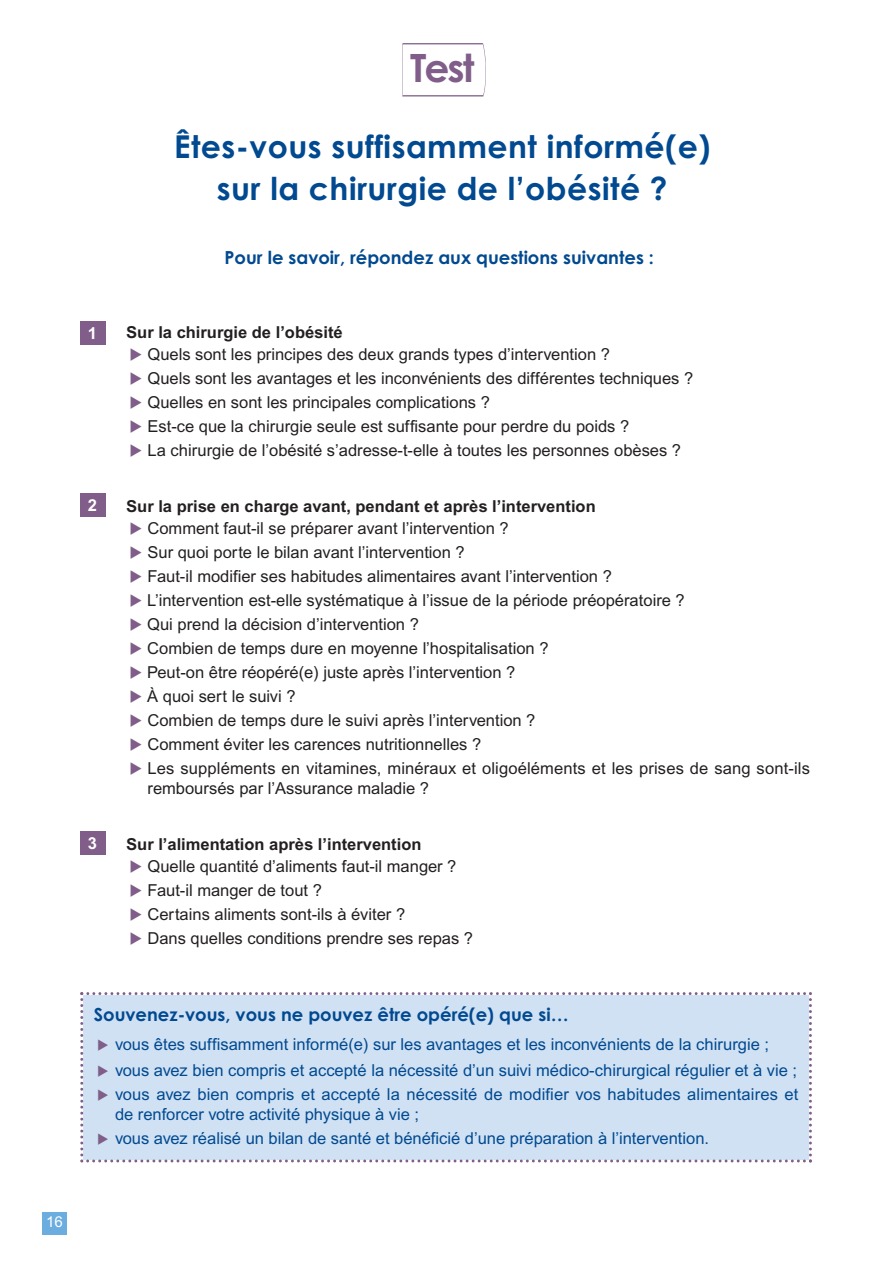
<style>
.page{position:relative;width:893px;height:1263px;background:#fff}
.page>*{position:absolute;margin:0;border:0;box-sizing:border-box;transform-origin:0 0}
.t1{font:700 39px "Century Gothic";color:#805e89}
.t2{font:700 31.5px/41.5px "Century Gothic";letter-spacing:.015em;color:#014990;text-align:center}
.t3{font:700 18px "Century Gothic";color:#014990}
.t4{font:16.5px/19.8px "Arial";color:#231f20}
.t5{font:16.5px/19.8px "Arial";color:#014990}
.t6{font:700 16.5px "Arial";color:#231f20}
.t7{font:700 16.5px "Arial";color:#fff}
.t8{font:15px "Arial";color:#fff}
.s1{color:#805e89}
</style>
<div class="page">
<div style="left:43px;top:1212px;width:24px;height:22px;background:#6caddf"></div>
<svg style="left:402px;top:43px;width:84px;height:53px"></svg>
<div style="left:80px;top:321px;width:25px;height:24px;background:#805e89"></div>
<div style="left:80px;top:494px;width:25px;height:23px;background:#805e89"></div>
<div style="left:80px;top:831px;width:25px;height:23px;background:#805e89"></div>
<div style="left:80px;top:992px;width:732px;height:170px;background:#cfe1f3"></div>
<h1 class="t1" style="left:410px;top:45px;width:66px">Test</h1>
<h2 class="t2" style="left:174px;top:126px;width:538px">Êtes-vous suffisamment informé(e) sur la chirurgie de l’obésité ?</h2>
<p class="t3" style="left:224px;top:248px;width:431px">Pour le savoir, répondez aux questions suivantes :</p>
<p class="t7" style="left:88px;top:327px;width:11px">1</p>
<p class="t6" style="left:126px;top:326px;width:218px">Sur la chirurgie de l’obésité</p>
<p class="t4" style="left:130px;top:345px;width:482px"><span class="s1">◆</span> Quels sont les principes des deux grands types d’intervention ?</p>
<p class="t4" style="left:130px;top:369px;width:565px"><span class="s1">◆</span> Quels sont les avantages et les inconvénients des différentes techniques ?</p>
<p class="t4" style="left:130px;top:393px;width:362px"><span class="s1">◆</span> Quelles en sont les principales complications ?</p>
<p class="t4" style="left:130px;top:418px;width:501px"><span class="s1">◆</span> Est-ce que la chirurgie seule est suffisante pour perdre du poids ?</p>
<p class="t4" style="left:130px;top:442px;width:553px"><span class="s1">◆</span> La chirurgie de l’obésité s’adresse-t-elle à toutes les personnes obèses ?</p>
<p class="t7" style="left:88px;top:499px;width:11px">2</p>
<p class="t6" style="left:126px;top:500px;width:471px">Sur la prise en charge avant, pendant et après l’intervention</p>
<p class="t4" style="left:130px;top:519px;width:381px"><span class="s1">◆</span> Comment faut-il se préparer avant l’intervention ?</p>
<p class="t4" style="left:130px;top:543px;width:337px"><span class="s1">◆</span> Sur quoi porte le bilan avant l’intervention ?</p>
<p class="t4" style="left:130px;top:568px;width:484px"><span class="s1">◆</span> Faut-il modifier ses habitudes alimentaires avant l’intervention ?</p>
<p class="t4" style="left:130px;top:592px;width:557px"><span class="s1">◆</span> L’intervention est-elle systématique à l’issue de la période préopératoire ?</p>
<p class="t4" style="left:130px;top:616px;width:291px"><span class="s1">◆</span> Qui prend la décision d’intervention ?</p>
<p class="t4" style="left:130px;top:640px;width:421px"><span class="s1">◆</span> Combien de temps dure en moyenne l’hospitalisation ?</p>
<p class="t4" style="left:130px;top:664px;width:387px"><span class="s1">◆</span> Peut-on être réopéré(e) juste après l’intervention ?</p>
<p class="t4" style="left:130px;top:688px;width:168px"><span class="s1">◆</span> À quoi sert le suivi ?</p>
<p class="t4" style="left:130px;top:712px;width:407px"><span class="s1">◆</span> Combien de temps dure le suivi après l’intervention ?</p>
<p class="t4" style="left:130px;top:736px;width:353px"><span class="s1">◆</span> Comment éviter les carences nutritionnelles ?</p>
<p class="t4" style="left:148px;top:760px;width:664px;text-indent:-18px"><span class="s1">◆</span> Les suppléments en vitamines, minéraux et oligoéléments et les prises de sang sont-ils remboursés par l’Assurance maladie ?</p>
<p class="t7" style="left:88px;top:837px;width:11px">3</p>
<p class="t6" style="left:126px;top:838px;width:297px">Sur l’alimentation après l’intervention</p>
<p class="t4" style="left:130px;top:858px;width:328px"><span class="s1">◆</span> Quelle quantité d’aliments faut-il manger ?</p>
<p class="t4" style="left:130px;top:882px;width:194px"><span class="s1">◆</span> Faut-il manger de tout ?</p>
<p class="t4" style="left:130px;top:906px;width:277px"><span class="s1">◆</span> Certains aliments sont-ils à éviter ?</p>
<p class="t4" style="left:130px;top:930px;width:345px"><span class="s1">◆</span> Dans quelles conditions prendre ses repas ?</p>
<p class="t3" style="left:94px;top:1004px;width:476px">Souvenez-vous, vous ne pouvez être opéré(e) que si…</p>
<p class="t5" style="left:97px;top:1035px;width:674px"><span class="s1">◆</span> vous êtes suffisamment informé(e) sur les avantages et les inconvénients de la chirurgie ;</p>
<p class="t5" style="left:97px;top:1061px;width:702px"><span class="s1">◆</span> vous avez bien compris et accepté la nécessité d’un suivi médico-chirurgical régulier et à vie ;</p>
<p class="t5" style="left:115px;top:1085px;width:685px;text-indent:-18px"><span class="s1">◆</span> vous avez bien compris et accepté la nécessité de modifier vos habitudes alimentaires et de renforcer votre activité physique à vie ;</p>
<p class="t5" style="left:97px;top:1129px;width:614px"><span class="s1">◆</span> vous avez réalisé un bilan de santé et bénéficié d’une préparation à l’intervention.</p>
<p class="t8" style="left:46px;top:1216px;width:18px">16</p>
</div>
